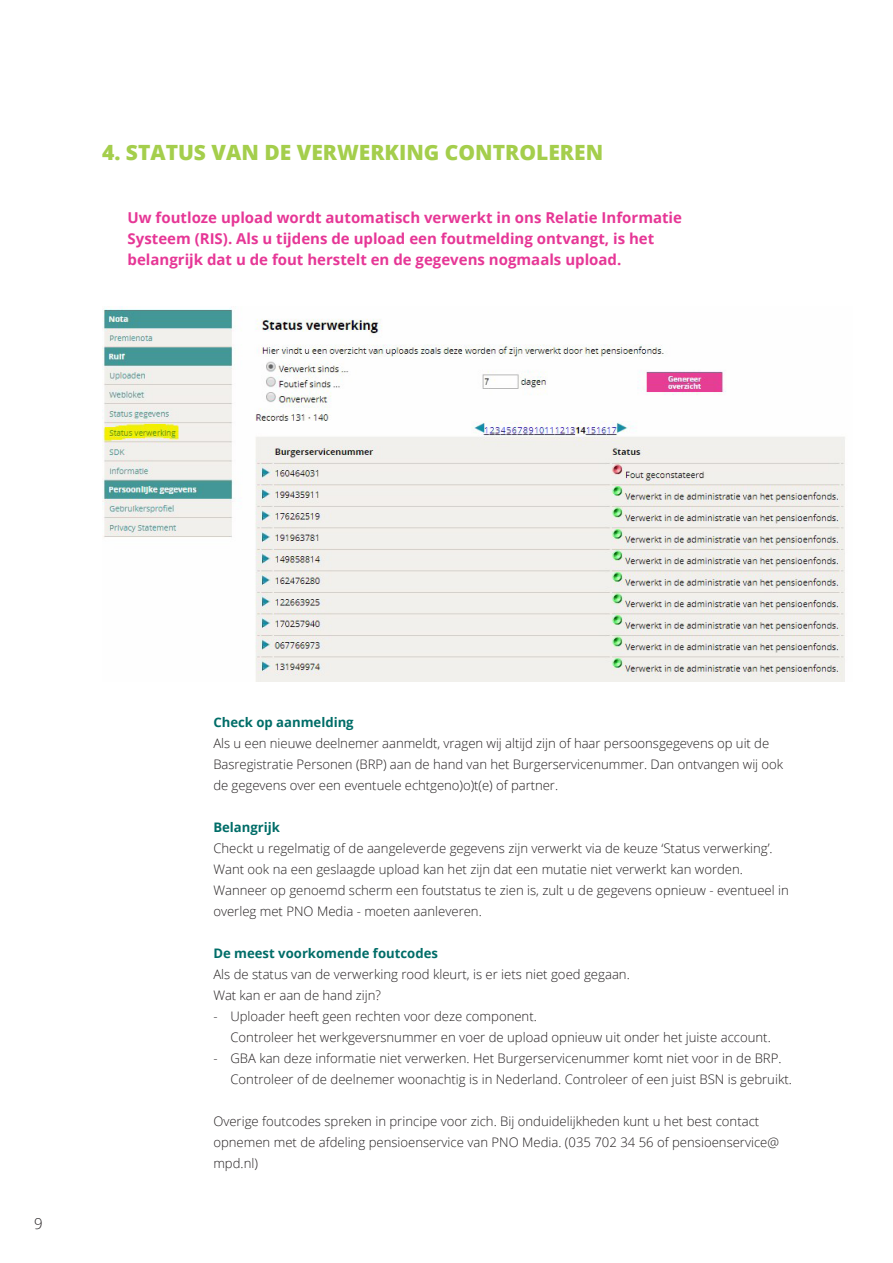
<style>
.page{position:relative;width:893px;height:1263px;background:#fff}
.page>*{position:absolute;margin:0;border:0;box-sizing:border-box;transform-origin:0 0}
.Basis_-_Platte_Tekst{font:800 21px "Open Sans";color:#a4ce4c}
.Basis_-_Platte_Tekst-2{font:700 15px/21px "Open Sans";color:#e63796}
.t1{font:300 15px "Open Sans";color:#231f20}
.Platte_Tekst{font:300 13.2px/21px "Open Sans";color:#231f20}
.Platte_Tekst-2{font:700 13.2px "Open Sans";color:#006d68}
</style>
<div class="page">
<img style="left:102px;top:306px;width:743px;height:376px">
<p class="Basis_-_Platte_Tekst" style="left:102px;top:136px;width:503px">4. STATUS VAN DE VERWERKING CONTROLEREN</p>
<p class="Basis_-_Platte_Tekst-2" style="left:128px;top:207px;width:556px">Uw foutloze upload wordt automatisch verwerkt in ons Relatie Informatie<br>Systeem (RIS). Als u tijdens de upload een foutmelding ontvangt, is het belangrijk dat u de fout herstelt en de gegevens nogmaals upload.</p>
<p class="t1" style="left:34px;top:1213px;width:10px">9</p>
<p class="Platte_Tekst-2" style="left:213px;top:713px;width:142px">Check op aanmelding</p>
<p class="Platte_Tekst" style="left:213px;top:732px;width:571px">Als u een nieuwe deelnemer aanmeldt, vragen wij altijd zijn of haar persoonsgegevens op uit de<br>Basregistratie Personen (BRP) aan de hand van het Burgerservicenummer. Dan ontvangen wij ook de gegevens over een eventuele echtgeno)o)t(e) of partner.</p>
<p class="Platte_Tekst-2" style="left:213px;top:818px;width:68px">Belangrijk</p>
<p class="Platte_Tekst" style="left:213px;top:837px;width:561px">Checkt u regelmatig of de aangeleverde gegevens zijn verwerkt via de keuze ‘Status verwerking’.<br>Want ook na een geslaagde upload kan het zijn dat een mutatie niet verwerkt kan worden.</p>
<p class="Platte_Tekst" style="left:213px;top:879px;width:577px">Wanneer op genoemd scherm een foutstatus te zien is, zult u de gegevens opnieuw - eventueel in overleg met PNO Media - moeten aanleveren.</p>
<p class="Platte_Tekst-2" style="left:213px;top:944px;width:226px">De meest voorkomende foutcodes</p>
<p class="Platte_Tekst" style="left:213px;top:963px;width:418px">Als de status van de verwerking rood kleurt, is er iets niet goed gegaan.</p>
<p class="Platte_Tekst" style="left:213px;top:984px;width:169px">Wat kan er aan de hand zijn?</p>
<p class="Platte_Tekst" style="left:213px;top:1005px;width:325px">- Uploader heeft geen rechten voor deze component.</p>
<p class="Platte_Tekst" style="left:230px;top:1026px;width:542px">Controleer het werkgeversnummer en voer de upload opnieuw uit onder het juiste account.</p>
<p class="Platte_Tekst" style="left:213px;top:1047px;width:570px">- GBA kan deze informatie niet verwerken. Het Burgerservicenummer komt niet voor in de BRP.</p>
<p class="Platte_Tekst" style="left:230px;top:1068px;width:563px">Controleer of de deelnemer woonachtig is in Nederland. Controleer of een juist BSN is gebruikt.</p>
<p class="Platte_Tekst" style="left:213px;top:1110px;width:567px">Overige foutcodes spreken in principe voor zich. Bij onduidelijkheden kunt u het best contact opnemen met de afdeling pensioenservice van PNO Media. (035 702 34 56 of pensioenservice@ mpd.nl)</p>
</div>
